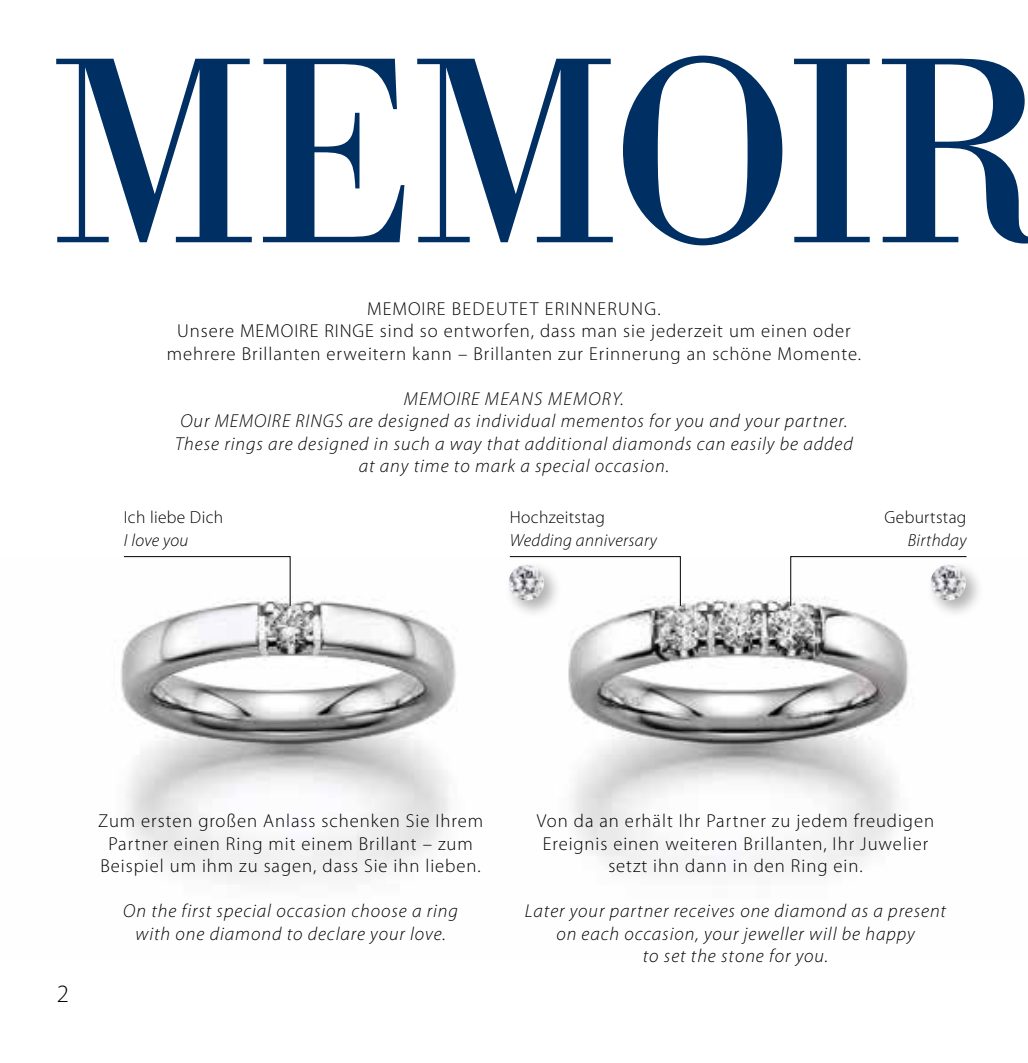
<style>
.page{position:relative;width:1028px;height:1063px;background:#fff}
.page>*{position:absolute;margin:0;border:0;box-sizing:border-box;transform-origin:0 0}
.t1{font:260px "IBM Final Bodoni Text";letter-spacing:-.02em;color:#003063}
.t2{font:300 25px "Myriad Pro";color:#000}
.t3{font:300 18.75px/22.5px "Myriad Pro";letter-spacing:.05em;color:#000;text-align:center}
.t4{font:italic 300 18.75px/22.5px "Myriad Pro";letter-spacing:.05em;color:#000;text-align:center}
.t5{font:300 17.5px "Myriad Pro";letter-spacing:.02em;color:#000}
.t6{font:italic 300 17.5px "Myriad Pro";letter-spacing:.02em;color:#000}
</style>
<div class="page">
<img style="left:120px;top:596px;width:789px;height:286px">
<div style="left:504px;top:561px;width:58px;height:58px;background:#000;opacity:.3"></div>
<svg style="left:123px;top:556px;width:168px;height:51px"></svg>
<svg style="left:509px;top:556px;width:172px;height:51px"></svg>
<svg style="left:790px;top:556px;width:177px;height:51px"></svg>
<div style="left:925px;top:561px;width:59px;height:58px;background:#000;opacity:.3"></div>
<img style="left:930px;top:565px;width:36px;height:35px;border-radius:18px">
<h1 class="t1" style="left:48px;top:5px;width:996px">MEMOIR</h1>
<p class="t3" style="left:167px;top:298px;width:696px">MEMOIRE BEDEUTET ERINNERUNG.<br>Unsere MEMOIRE RINGE sind so entworfen, dass man sie jederzeit um einen oder mehrere Brillanten erweitern kann – Brillanten zur Erinnerung an schöne Momente.</p>
<p class="t4" style="left:175px;top:388px;width:679px">MEMOIRE MEANS MEMORY.<br>Our MEMOIRE RINGS are designed as individual mementos for you and your partner.<br>These rings are designed in such a way that additional diamonds can easily be added at any time to mark a special occasion.</p>
<p class="t5" style="left:124px;top:508px;width:101px">Ich liebe Dich</p>
<p class="t6" style="left:124px;top:531px;width:66px">I love you</p>
<p class="t5" style="left:510px;top:508px;width:97px">Hochzeitstag</p>
<p class="t6" style="left:510px;top:531px;width:149px">Wedding anniversary</p>
<p class="t5" style="left:884px;top:508px;width:84px">Geburtstag</p>
<p class="t6" style="left:907px;top:531px;width:60px">Birthday</p>
<h2 class="t2" style="left:57px;top:980px;width:14px">2</h2>
<p class="t3" style="left:98px;top:810px;width:387px">Zum ersten großen Anlass schenken Sie Ihrem<br>Partner einen Ring mit einem Brillant – zum<br>Beispiel um ihm zu sagen, dass Sie ihn lieben.</p>
<p class="t4" style="left:123px;top:900px;width:336px">On the first special occasion choose a ring with one diamond to declare your love.</p>
<p class="t3" style="left:537px;top:810px;width:399px">Von da an erhält Ihr Partner zu jedem freudigen<br>Ereignis einen weiteren Brillanten, Ihr Juwelier setzt ihn dann in den Ring ein.</p>
<p class="t4" style="left:525px;top:900px;width:422px">Later your partner receives one diamond as a present on each occasion, your jeweller will be happy<br>to set the stone for you.</p>
</div>
